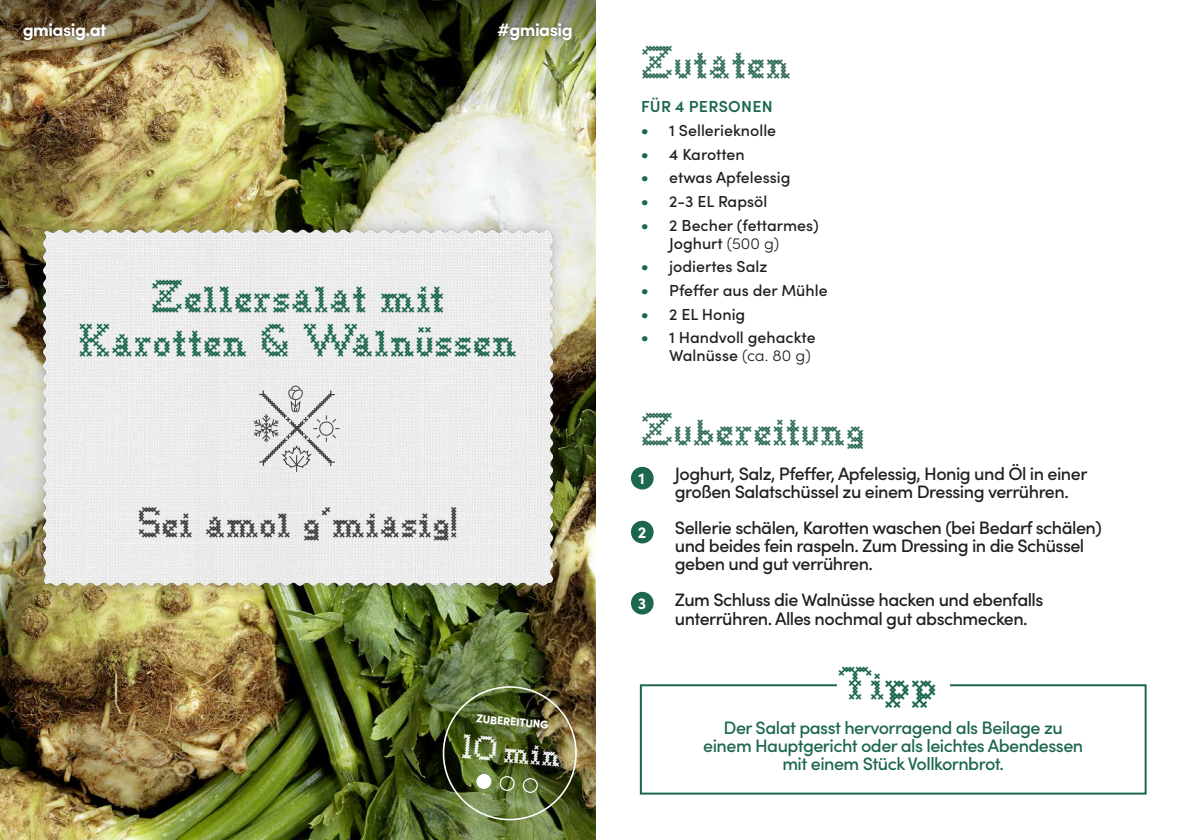
<style>
.page{position:relative;width:1191px;height:840px;background:#fff}
.page>*{position:absolute;margin:0;border:0;box-sizing:border-box;transform-origin:0 0}
.t1{font:42px/44px "Goodbye Crewel World NF";color:#1c674e;text-align:center}
.t2{font:42px "Goodbye Crewel World NF";color:#33705a}
.t3{font:38.8px "Goodbye Crewel World NF";color:#3e3e3f}
.t4{font:31.2px "Goodbye Crewel World NF";color:#fff}
.t5{font:500 18px/18px "Sofia Pro";letter-spacing:-.03em;color:#231f20}
.t6{font:500 18px/18px "Sofia Pro";letter-spacing:-.03em;color:#1c674e;text-align:center}
.t7{font:700 18px "Sofia Pro";letter-spacing:-.03em;color:#fff}
.t8{font:500 16px/18px "Sofia Pro";color:#231f20}
.t9{font:600 16px "Sofia Pro";letter-spacing:.02em;color:#1c674e}
.t10{font:700 16px "Sofia Pro";color:#fff}
.t11{font:900 11.2px "Sofia Pro";color:#fff}
.s1{font-size:18px;color:#1c674e}
.s2{font-weight:300}
</style>
<div class="page">
<img style="left:0;top:104px;width:595px;height:735px">
<img style="left:0;top:0;width:595px;height:104px">
<div style="left:29px;top:216px;width:537px;height:383px;background:#231f20;opacity:.3"></div>
<img style="left:35px;top:217px;width:525px;height:384px">
<div style="left:17px;top:17px;width:561px;height:29px;background:#231f20;opacity:.5"></div>
<img style="left:439px;top:682px;width:141px;height:140px">
<svg style="left:253px;top:385px;width:86px;height:87px"></svg>
<div style="left:631px;top:466px;width:22px;height:23px;background:#1c674e;border-radius:50%"></div>
<div style="left:631px;top:520px;width:22px;height:23px;background:#1c674e;border-radius:50%"></div>
<div style="left:631px;top:591px;width:22px;height:23px;background:#1c674e;border-radius:50%"></div>
<div style="left:640px;top:684px;width:506px;height:110px;border:2px solid #1c674e"></div>
<div style="left:837px;top:666px;width:112px;height:32px;background:#fff"></div>
<p class="t7" style="left:23px;top:16px;width:86px">gmiasig.at</p>
<p class="t7" style="left:497px;top:16px;width:77px">#gmiasig</p>
<h1 class="t1" style="left:78px;top:274px;width:440px">Zellersalat mit<br>Karotten &amp; Walnüssen</h1>
<h2 class="t3" style="left:137px;top:497px;width:322px">Sei amol g'miasig!</h2>
<p class="t11" style="left:477px;top:709px;width:74px;rotate:5deg">ZUBEREITUNG</p>
<h3 class="t4" style="left:463px;top:725px;width:101px;rotate:5deg">10 min</h3>
<h1 class="t2" style="left:641px;top:35px;width:152px">Zutaten</h1>
<p class="t9" style="left:641px;top:94px;width:133px">FÜR 4 PERSONEN</p>
<p class="t8" style="left:641px;top:120px;width:137px"><span class="s1">•</span> 1 Sellerieknolle</p>
<p class="t8" style="left:641px;top:144px;width:105px"><span class="s1">•</span> 4 Karotten</p>
<p class="t8" style="left:641px;top:167px;width:151px"><span class="s1">•</span> etwas Apfelessig</p>
<p class="t8" style="left:641px;top:191px;width:128px"><span class="s1">•</span> 2-3 EL Rapsöl</p>
<p class="t8" style="left:669px;top:215px;width:151px;text-indent:-28px"><span class="s1">•</span> 2 Becher (fettarmes)<br>Joghurt <span class="s2">(500 g)</span></p>
<p class="t8" style="left:641px;top:256px;width:128px"><span class="s1">•</span> jodiertes Salz</p>
<p class="t8" style="left:641px;top:280px;width:188px"><span class="s1">•</span> Pfeffer aus der Mühle</p>
<p class="t8" style="left:641px;top:304px;width:106px"><span class="s1">•</span> 2 EL Honig</p>
<p class="t8" style="left:669px;top:327px;width:148px;text-indent:-28px"><span class="s1">•</span> 1 Handvoll gehackte<br>Walnüsse <span class="s2">(ca. 80 g)</span></p>
<h1 class="t2" style="left:641px;top:402px;width:226px">Zubereitung</h1>
<p class="t10" style="left:638px;top:466px;width:8px">1</p>
<p class="t10" style="left:638px;top:520px;width:10px">2</p>
<p class="t10" style="left:638px;top:591px;width:10px">3</p>
<p class="t5" style="left:675px;top:463px;width:414px">Joghurt, Salz, Pfeffer, Apfelessig, Honig und Öl in einer großen Salatschüssel zu einem Dressing verrühren.</p>
<p class="t5" style="left:675px;top:517px;width:428px">Sellerie schälen, Karotten waschen (bei Bedarf schälen) und beides fein raspeln. Zum Dressing in die Schüssel geben und gut verrühren.</p>
<p class="t5" style="left:675px;top:589px;width:370px">Zum Schluss die Walnüsse hacken und ebenfalls unterrühren. Alles nochmal gut abschmecken.</p>
<h1 class="t1" style="left:837px;top:661px;width:101px">Tipp</h1>
<p class="t6" style="left:703px;top:717px;width:381px">Der Salat passt hervorragend als Beilage zu einem Hauptgericht oder als leichtes Abendessen mit einem Stück Vollkornbrot.</p>
</div>
